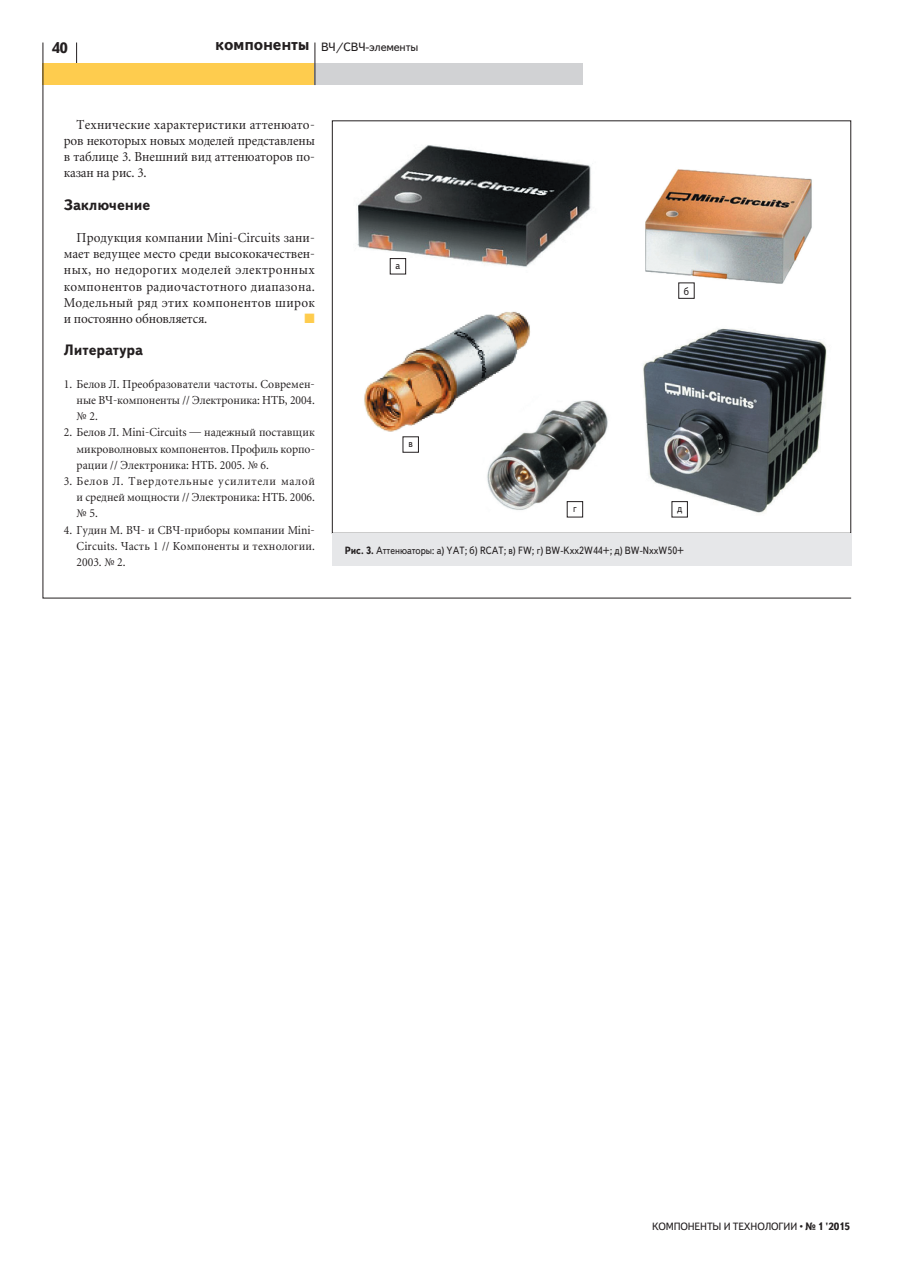
<style>
.page{position:relative;width:915px;height:1263px;background:#fff}
.page>*{position:absolute;margin:0;border:0;box-sizing:border-box;transform-origin:0 0}
.t1{font:700 15px "Text Book C";letter-spacing:-.005em;color:#231f20}
.t2{font:13.5px/16.2px "Miniature";letter-spacing:-.005em;color:#231f20;text-align:justify;scale:.95 1}
.t3{font:13.5px "Zapf Dingbats";color:#fecc4e}
.t4{font:12px/16.2px "Miniature";color:#231f20;text-align:justify;scale:.95 1}
.t5{font:12px "Text Book C";letter-spacing:-.015em;color:#231f20}
.t6{font:10.5px "Text Book C";color:#231f20;scale:.9 1}
.t7{font:10.5px "Text Book C";color:#231f20}
.s1{font-weight:700;font-size:16.5px}
.s2{font-weight:700}
</style>
<div class="page">
<svg style="left:42px;top:42px;width:809px;height:557px"></svg>
<div style="left:332px;top:121px;width:518px;height:412px;background:#fff"></div>
<img style="left:356px;top:145px;width:235px;height:129px">
<img style="left:645px;top:169px;width:167px;height:119px">
<img style="left:364px;top:311px;width:166px;height:121px">
<img style="left:475px;top:394px;width:133px;height:123px">
<img style="left:643px;top:328px;width:184px;height:189px">
<div style="left:332px;top:534px;width:518px;height:32px;background:#e6e7e9"></div>
<div style="left:390px;top:259px;width:15px;height:15px;background:#fff"></div>
<div style="left:389px;top:258px;width:17px;height:16px;border:1px solid #231f20"></div>
<div style="left:678px;top:283px;width:16px;height:15px;background:#fff"></div>
<div style="left:678px;top:282px;width:16px;height:17px;border:1px solid #231f20"></div>
<div style="left:567px;top:502px;width:15px;height:15px;background:#fff"></div>
<div style="left:566px;top:501px;width:17px;height:16px;border:1px solid #231f20"></div>
<div style="left:671px;top:502px;width:16px;height:15px;background:#fff"></div>
<p class="t1" style="left:52px;top:39px;width:17px">40</p>
<p class="t5" style="left:215px;top:40px;width:204px"><span class="s1">компоненты</span> ВЧ/СВЧ-элементы</p>
<p class="t2" style="left:64px;top:117px;width:266px;text-indent:13px">Технические характеристики аттенюато&shy;ров некоторых новых моделей представлены в таблице 3. Внешний вид аттенюаторов по&shy;казан на рис. 3.</p>
<p class="t1" style="left:64px;top:196px;width:88px">Заключение</p>
<p class="t2" style="left:64px;top:230px;width:266px;text-indent:13px">Продукция компании Mini-Circuits зани&shy;мает ведущее место среди высококачествен&shy;ных, но недорогих моделей электронных компонентов радиочастотного диапазона.<br>Модельный ряд этих компонентов широк и постоянно обновляется.</p>
<p class="t3" style="left:304px;top:312px;width:12px">■</p>
<p class="t6" style="left:395px;top:260px;width:7px">а</p>
<p class="t6" style="left:683px;top:285px;width:7px">б</p>
<p class="t1" style="left:64px;top:342px;width:81px">Литература</p>
<p class="t4" style="left:77px;top:376px;width:252px;text-indent:-13px">1. Белов Л. Преобразователи частоты. Современ&shy;ные ВЧ-компоненты // Электроника: НТБ, 2004. № 2.</p>
<p class="t4" style="left:77px;top:425px;width:252px;text-indent:-13px">2. Белов Л. Mini-Circuits — надежный поставщик микроволновых компонентов. Профиль корпо&shy;рации // Электроника: НТБ. 2005. № 6.</p>
<p class="t4" style="left:77px;top:474px;width:252px;text-indent:-13px">3. Белов Л. Твердотельные усилители малой и средней мощности // Электроника: НТБ. 2006. № 5.</p>
<p class="t4" style="left:77px;top:522px;width:252px;text-indent:-13px">4. Гудин М. ВЧ- и СВЧ-приборы компании Mini-Circuits. Часть 1 // Компоненты и технологии.<br>2003. № 2.</p>
<p class="t6" style="left:408px;top:438px;width:6px">в</p>
<p class="t6" style="left:573px;top:503px;width:6px">г</p>
<p class="t6" style="left:676px;top:503px;width:7px">д</p>
<p class="t6" style="left:344px;top:545px;width:378px"><span class="s2">Рис. 3.</span> Аттенюаторы: а) YAT; б) RCAT; в) FW; г) BW-Kxx2W44+; д) BW-NxxW50+</p>
<p class="t7" style="left:651px;top:1221px;width:199px">КОМПОНЕНТЫ И ТЕХНОЛОГИИ • <span class="s2">№ 1 '2015</span></p>
</div>
